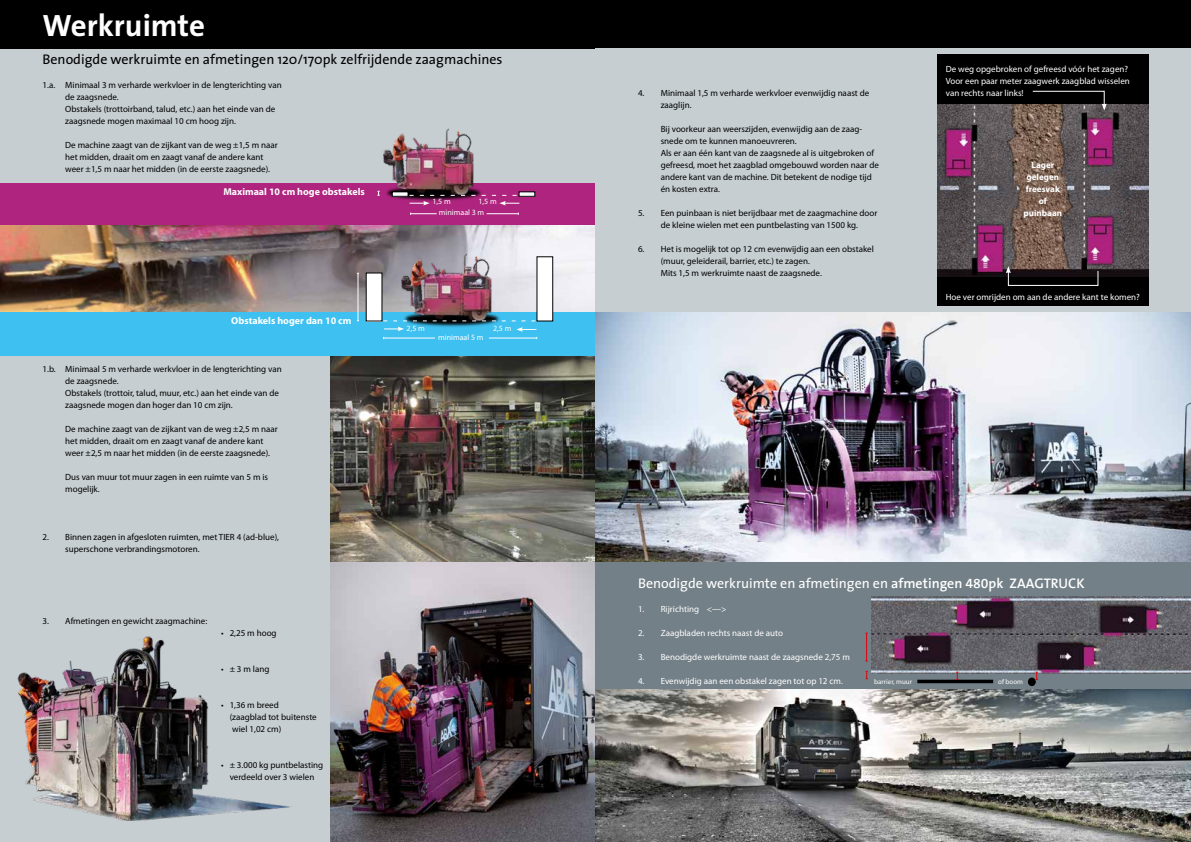
<style>
.page{position:relative;width:1191px;height:842px;background:#fff}
.page>*{position:absolute;margin:0;border:0;box-sizing:border-box;transform-origin:0 0}
.t1{font:700 31px "The Sans";color:#fff}
.t2{font:14px "The Sans";color:#000}
.t3{font:14px "The Sans";color:#fff}
.t4{font:700 10px "Myriad Pro";color:#fff}
.t5{font:9px/12px "Myriad Pro";color:#000}
.t6{font:9px/12px "Myriad Pro";color:#fff}
.t7{font:700 9px/12px "Myriad Pro";color:#fff;text-align:center}
.t8{font:8px "Myriad Pro";color:#fff}
.t9{font:7px "Myriad Pro";color:#fff}
.s1{font-family:"The Sans B6";font-weight:600}
</style>
<div class="page">
<div style="left:0;top:0;width:596px;height:842px;background:#c6ced2"></div>
<img style="left:0;top:225px;width:595px;height:88px">
<div style="left:0;top:0;width:1191px;height:48px;background:#000"></div>
<img style="left:330px;top:356px;width:265px;height:486px">
<div style="left:0;top:183px;width:595px;height:42px;background:#ae247e"></div>
<div style="left:0;top:313px;width:597px;height:43px;background:#3ec0f0"></div>
<img style="left:383px;top:128px;width:100px;height:72px">
<hr style="left:392px;top:192px;width:16px;height:4px;background:#fff">
<div style="left:392px;top:191px;width:16px;height:6px;border:1px solid #000"></div>
<div style="left:366px;top:273px;width:16px;height:48px;background:#fff"></div>
<hr style="left:519px;top:192px;width:16px;height:4px;background:#fff">
<div style="left:518px;top:191px;width:17px;height:6px;border:1px solid #000"></div>
<div style="left:537px;top:257px;width:16px;height:64px;background:#fff"></div>
<div style="left:536px;top:256px;width:17px;height:65px;border:1px solid #000"></div>
<svg style="left:377px;top:191px;width:3px;height:5px"></svg>
<hr style="left:358px;top:273px;width:1px;height:48px;background:#fff">
<svg style="left:384px;top:327px;width:20px;height:4px"></svg>
<svg style="left:410px;top:213px;width:27px;height:2px"></svg>
<hr style="left:383px;top:338px;width:52px;height:1px;background:#fff">
<hr style="left:486px;top:213px;width:32px;height:1px;background:#fff">
<hr style="left:489px;top:338px;width:48px;height:1px;background:#fff">
<svg style="left:409px;top:195px;width:110px;height:10px"></svg>
<svg style="left:516px;top:327px;width:21px;height:12px"></svg>
<img style="left:18px;top:636px;width:274px;height:185px">
<img style="left:401px;top:254px;width:100px;height:73px">
<svg style="left:383px;top:320px;width:152px;height:1px"></svg>
<div style="left:595px;top:561px;width:596px;height:262px;background:#738087"></div>
<div style="left:595px;top:48px;width:596px;height:264px;background:#c6ced2"></div>
<img style="left:595px;top:312px;width:596px;height:249px">
<div style="left:937px;top:55px;width:211px;height:251px;background:#000"></div>
<img style="left:937px;top:104px;width:211px;height:172px">
<svg style="left:1031px;top:90px;width:75px;height:21px"></svg>
<svg style="left:1005px;top:266px;width:94px;height:20px"></svg>
<img style="left:871px;top:596px;width:320px;height:77px">
<img style="left:595px;top:690px;width:596px;height:152px">
<div style="left:1028px;top:678px;width:7px;height:7px;background:#000;border-radius:50%"></div>
<div style="left:1028px;top:677px;width:7px;height:9px;border:1px solid #000;border-radius:50%"></div>
<div style="left:917px;top:680px;width:76px;height:3px;border:1px solid #000"></div>
<svg style="left:956px;top:672px;width:2px;height:8px"></svg>
<svg style="left:865px;top:633px;width:3px;height:47px"></svg>
<h1 class="t1" style="left:43px;top:0;width:164px">Werkruimte</h1>
<h2 class="t2" style="left:43px;top:48px;width:461px">Benodigde werkruimte en afmetingen 120/170pk zelfrijdende zaagmachines</h2>
<p class="t5" style="left:65px;top:79px;width:218px;text-indent:-23px">1.a. Minimaal 3 m verharde werkvloer in de lengterichting van de zaagsnede.<br>Obstakels (trottoirband, talud, etc.) aan het einde van de zaagsnede mogen maximaal 10 cm hoog zijn.</p>
<p class="t5" style="left:65px;top:139px;width:214px">De machine zaagt van de zijkant van de weg ±1,5 m naar het midden, draait om en zaagt vanaf de andere kant weer ±1,5 m naar het midden (in de eerste zaagsnede).</p>
<p class="t4" style="left:223px;top:186px;width:143px">Maximaal 10 cm hoge obstakels</p>
<p class="t8" style="left:432px;top:196px;width:20px">1,5 m</p>
<p class="t8" style="left:478px;top:196px;width:20px">1,5 m</p>
<p class="t4" style="left:231px;top:314px;width:122px">Obstakels hoger dan 10 cm</p>
<p class="t5" style="left:65px;top:363px;width:218px;text-indent:-23px">1.b. Minimaal 5 m verharde werkvloer in de lengterichting van de zaagsnede.<br>Obstakels (trottoir, talud, muur, etc.) aan het einde van de zaagsnede mogen dan hoger dan 10 cm zijn.</p>
<p class="t5" style="left:65px;top:423px;width:214px">De machine zaagt van de zijkant van de weg ±2,5 m naar het midden, draait om en zaagt vanaf de andere kant weer ±2,5 m naar het midden (in de eerste zaagsnede).</p>
<p class="t5" style="left:65px;top:471px;width:204px">Dus van muur tot muur zagen in een ruimte van 5 m is mogelijk.</p>
<p class="t5" style="left:65px;top:531px;width:215px;text-indent:-23px">2. Binnen zagen in afgesloten ruimten, met TIER 4 (ad-blue), superschone verbrandingsmotoren.</p>
<p class="t5" style="left:43px;top:615px;width:166px">3. Afmetingen en gewicht zaagmachine:</p>
<p class="t5" style="left:221px;top:627px;width:57px">• 2,25 m hoog</p>
<p class="t5" style="left:221px;top:663px;width:50px">• ± 3 m lang</p>
<p class="t5" style="left:230px;top:699px;width:89px;text-indent:-9px">• 1,36 m breed (zaagblad tot buitenste wiel 1,02 cm)</p>
<p class="t5" style="left:221px;top:759px;width:103px;text-align:center">• ± 3.000 kg puntbelasting verdeeld over 3 wielen</p>
<p class="t8" style="left:439px;top:208px;width:47px">minimaal 3 m</p>
<p class="t8" style="left:406px;top:323px;width:20px">2,5 m</p>
<p class="t8" style="left:438px;top:332px;width:47px">minimaal 5 m</p>
<p class="t8" style="left:493px;top:324px;width:20px">2,5 m</p>
<p class="t5" style="left:660px;top:87px;width:210px;text-indent:-23px">4. Minimaal 1,5 m verharde werkvloer evenwijdig naast de zaaglijn.</p>
<p class="t5" style="left:660px;top:123px;width:220px">Bij voorkeur aan weerszijden, evenwijdig aan de zaag&shy;snede om te kunnen manoeuvreren.<br>Als er aan één kant van de zaagsnede al is uitgebroken of gefreesd, moet het zaagblad omgebouwd worden naar de andere kant van de machine. Dit betekent de nodige tijd én kosten extra.</p>
<p class="t5" style="left:638px;top:207px;width:241px;text-align:center">5. Een puinbaan is niet berijdbaar met de zaagmachine door de kleine wielen met een puntbelasting van 1500 kg.</p>
<p class="t5" style="left:660px;top:243px;width:215px;text-indent:-23px">6. Het is mogelijk tot op 12 cm evenwijdig aan een obstakel (muur, geleiderail, barrier, etc.) te zagen.<br>Mits 1,5 m werkruimte naast de zaagsnede.</p>
<p class="t6" style="left:945px;top:63px;width:186px">De weg opgebroken of gefreesd vóór het zagen?<br>Voor een paar meter zaagwerk zaagblad wisselen van rechts naar links!</p>
<p class="t7" style="left:1023px;top:159px;width:40px">Lager gelegen freesvak of puinbaan</p>
<p class="t6" style="left:945px;top:291px;width:196px">Hoe ver omrijden om aan de andere kant te komen?</p>
<h2 class="t3" style="left:638px;top:572px;width:448px">Benodigde werkruimte en afmetingen en <span class="s1">afmetingen 480pk ZAAGTRUCK</span></h2>
<p class="t6" style="left:638px;top:603px;width:90px">1. Rijrichting &lt;—&gt;</p>
<p class="t6" style="left:638px;top:627px;width:147px">2. Zaagbladen rechts naast de auto</p>
<p class="t6" style="left:638px;top:651px;width:213px">3. Benodigde werkruimte naast de zaagsnede 2,75 m</p>
<p class="t6" style="left:638px;top:675px;width:206px">4. Evenwijdig aan een obstakel zagen tot op 12 cm.</p>
<p class="t9" style="left:874px;top:677px;width:39px">barrier, muur</p>
<p class="t9" style="left:998px;top:677px;width:26px">of boom</p>
</div>
